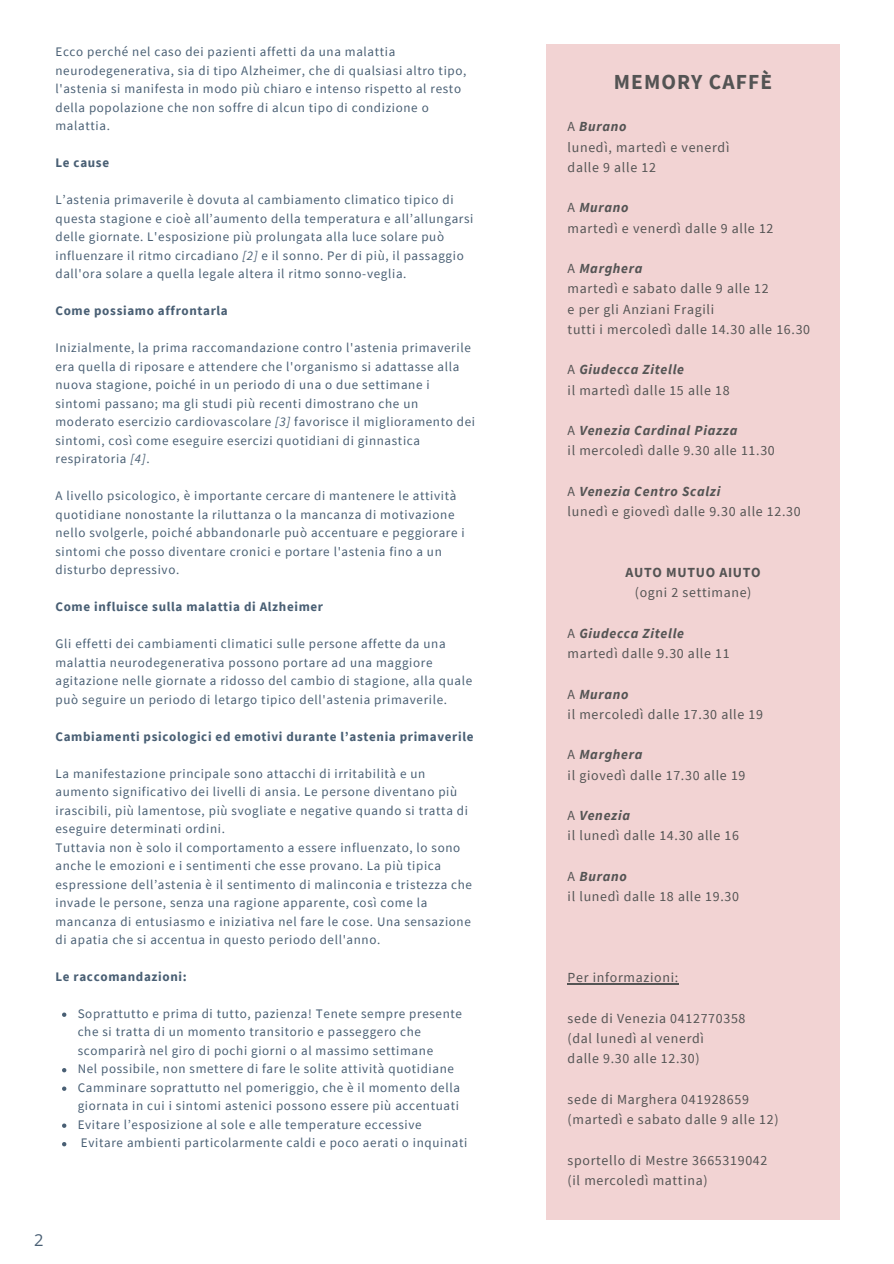
<style>
.page{position:relative;width:894px;height:1264px;background:#fff}
.page>*{position:absolute;margin:0;border:0;box-sizing:border-box;transform-origin:0 0}
.t1{font:700 21.45px "Source Sans Pro";letter-spacing:.05em;color:#545454}
.t2{font:16.5px "Open Sans";color:#495f74}
.t3{font:13.95px "Source Sans Pro";letter-spacing:.05em;color:#545454}
.t4{font:italic 700 13.95px "Source Sans Pro";letter-spacing:.05em;color:#545454}
.t5{font:700 13.95px "Source Sans Pro";letter-spacing:.05em;color:#545454}
.t6{font:13.05px/18.5px "Source Sans Pro";letter-spacing:.05em;color:#495f74}
.t7{font:700 13.05px "Source Sans Pro";letter-spacing:.05em;color:#495f74}
.s1{font-style:italic}
.s2{font-weight:400;font-style:normal}
</style>
<div class="page">
<div style="left:546px;top:45px;width:293px;height:1174px;background:#f2d3d3"></div>
<svg style="left:62px;top:1012px;width:4px;height:4px"></svg>
<svg style="left:62px;top:1068px;width:4px;height:4px"></svg>
<svg style="left:62px;top:1086px;width:4px;height:4px"></svg>
<svg style="left:62px;top:1123px;width:4px;height:4px"></svg>
<svg style="left:62px;top:1142px;width:4px;height:4px"></svg>
<hr style="left:567px;top:983px;width:111px;height:1px;background:#545454">
<p class="t6" style="left:55px;top:42px;width:412px">Ecco perché nel caso dei pazienti affetti da una malattia neurodegenerativa, sia di tipo Alzheimer, che di qualsiasi altro tipo, l'astenia si manifesta in modo più chiaro e intenso rispetto al resto della popolazione che non soffre di alcun tipo di condizione o malattia.</p>
<h2 class="t7" style="left:55px;top:154px;width:55px">Le cause</h2>
<p class="t6" style="left:55px;top:190px;width:419px">L’astenia primaverile è dovuta al cambiamento climatico tipico di questa stagione e cioè all’aumento della temperatura e all’allungarsi delle giornate. L'esposizione più prolungata alla luce solare può influenzare il ritmo circadiano <span class="s1">[2]</span> e il sonno. Per di più, il passaggio dall'ora solare a quella legale altera il ritmo sonno-veglia.</p>
<h2 class="t7" style="left:55px;top:302px;width:174px">Come possiamo affrontarla</h2>
<p class="t6" style="left:55px;top:338px;width:421px">Inizialmente, la prima raccomandazione contro l'astenia primaverile era quella di riposare e attendere che l'organismo si adattasse alla nuova stagione, poiché in un periodo di una o due settimane i sintomi passano; ma gli studi più recenti dimostrano che un moderato esercizio cardiovascolare <span class="s1">[3]</span> favorisce il miglioramento dei sintomi, così come eseguire esercizi quotidiani di ginnastica respiratoria <span class="s1">[4]</span>.</p>
<p class="t6" style="left:55px;top:486px;width:410px">A livello psicologico, è importante cercare di mantenere le attività quotidiane nonostante la riluttanza o la mancanza di motivazione nello svolgerle, poiché abbandonarle può accentuare e peggiorare i sintomi che posso diventare cronici e portare l'astenia fino a un disturbo depressivo.</p>
<h2 class="t7" style="left:55px;top:598px;width:269px">Come influisce sulla malattia di Alzheimer</h2>
<p class="t6" style="left:55px;top:634px;width:418px">Gli effetti dei cambiamenti climatici sulle persone affette da una malattia neurodegenerativa possono portare ad una maggiore agitazione nelle giornate a ridosso del cambio di stagione, alla quale può seguire un periodo di letargo tipico dell'astenia primaverile.</p>
<h2 class="t7" style="left:55px;top:727px;width:419px">Cambiamenti psicologici ed emotivi durante l’astenia primaverile</h2>
<p class="t6" style="left:55px;top:763px;width:414px">La manifestazione principale sono attacchi di irritabilità e un aumento significativo dei livelli di ansia. Le persone diventano più irascibili, più lamentose, più svogliate e negative quando si tratta di eseguire determinati ordini.</p>
<p class="t6" style="left:55px;top:837px;width:418px">Tuttavia non è solo il comportamento a essere influenzato, lo sono anche le emozioni e i sentimenti che esse provano. La più tipica espressione dell’astenia è il sentimento di malinconia e tristezza che invade le persone, senza una ragione apparente, così come la mancanza di entusiasmo e iniziativa nel fare le cose. Una sensazione di apatia che si accentua in questo periodo dell'anno.</p>
<h2 class="t7" style="left:55px;top:968px;width:133px">Le raccomandazioni:</h2>
<p class="t6" style="left:78px;top:1004px;width:386px">Soprattutto e prima di tutto, pazienza! Tenete sempre presente che si tratta di un momento transitorio e passeggero che scomparirà nel giro di pochi giorni o al massimo settimane</p>
<p class="t6" style="left:78px;top:1059px;width:378px">Nel possibile, non smettere di fare le solite attività quotidiane</p>
<p class="t6" style="left:78px;top:1078px;width:383px">Camminare soprattutto nel pomeriggio, che è il momento della giornata in cui i sintomi astenici possono essere più accentuati</p>
<p class="t6" style="left:78px;top:1115px;width:345px">Evitare l’esposizione al sole e alle temperature eccessive</p>
<p class="t6" style="left:81px;top:1133px;width:388px">Evitare ambienti particolarmente caldi e poco aerati o inquinati</p>
<p class="t2" style="left:34px;top:1227px;width:11px">2</p>
<p class="t1" style="left:613px;top:67px;width:152px">MEMORY CAFFÈ</p>
<p class="t4" style="left:567px;top:118px;width:61px"><span class="s2">A</span> Burano</p>
<h1 class="t3" style="left:567px;top:138px;width:161px">lunedì, martedì e venerdì</h1>
<p class="t3" style="left:567px;top:158px;width:90px">dalle 9 alle 12</p>
<p class="t4" style="left:567px;top:199px;width:63px"><span class="s2">A</span> Murano</p>
<p class="t3" style="left:567px;top:219px;width:207px">martedì e venerdì dalle 9 alle 12</p>
<p class="t4" style="left:567px;top:259px;width:76px"><span class="s2">A</span> Marghera</p>
<p class="t3" style="left:567px;top:280px;width:202px">martedì e sabato dalle 9 alle 12</p>
<p class="t3" style="left:567px;top:300px;width:148px">e per gli Anziani Fragili</p>
<p class="t3" style="left:567px;top:320px;width:244px">tutti i mercoledì dalle 14.30 alle 16.30</p>
<p class="t4" style="left:567px;top:361px;width:118px"><span class="s2">A</span> Giudecca Zitelle</p>
<p class="t3" style="left:567px;top:381px;width:164px">il martedì dalle 15 alle 18</p>
<p class="t4" style="left:567px;top:421px;width:171px"><span class="s2">A</span> Venezia Cardinal Piazza</p>
<p class="t3" style="left:567px;top:442px;width:209px">il mercoledì dalle 9.30 alle 11.30</p>
<p class="t4" style="left:567px;top:482px;width:154px"><span class="s2">A</span> Venezia Centro Scalzi</p>
<p class="t3" style="left:567px;top:502px;width:235px">lunedì e giovedì dalle 9.30 alle 12.30</p>
<p class="t5" style="left:625px;top:563px;width:137px">AUTO MUTUO AIUTO</p>
<p class="t3" style="left:634px;top:583px;width:118px">(ogni 2 settimane)</p>
<p class="t4" style="left:567px;top:624px;width:118px"><span class="s2">A</span> Giudecca Zitelle</p>
<p class="t3" style="left:567px;top:644px;width:163px">martedì dalle 9.30 alle 11</p>
<p class="t4" style="left:567px;top:685px;width:63px"><span class="s2">A</span> Murano</p>
<p class="t3" style="left:567px;top:705px;width:197px">il mercoledì dalle 17.30 alle 19</p>
<p class="t4" style="left:567px;top:745px;width:76px"><span class="s2">A</span> Marghera</p>
<p class="t3" style="left:567px;top:766px;width:179px">il giovedì dalle 17.30 alle 19</p>
<p class="t4" style="left:567px;top:806px;width:64px"><span class="s2">A</span> Venezia</p>
<p class="t3" style="left:567px;top:826px;width:173px">il lunedì dalle 14.30 alle 16</p>
<p class="t4" style="left:567px;top:867px;width:61px"><span class="s2">A</span> Burano</p>
<p class="t3" style="left:567px;top:887px;width:173px">il lunedì dalle 18 alle 19.30</p>
<p class="t3" style="left:567px;top:968px;width:112px">Per informazioni:</p>
<p class="t3" style="left:567px;top:1009px;width:179px">sede di Venezia 0412770358</p>
<p class="t3" style="left:567px;top:1029px;width:136px">(dal lunedì al venerdì</p>
<p class="t3" style="left:567px;top:1049px;width:133px">dalle 9.30 alle 12.30)</p>
<p class="t3" style="left:567px;top:1090px;width:183px">sede di Marghera 041928659</p>
<p class="t3" style="left:567px;top:1110px;width:212px">(martedì e sabato dalle 9 alle 12)</p>
<p class="t3" style="left:567px;top:1150px;width:201px">sportello di Mestre 3665319042</p>
<p class="t3" style="left:567px;top:1171px;width:141px">(il mercoledì mattina)</p>
</div>
